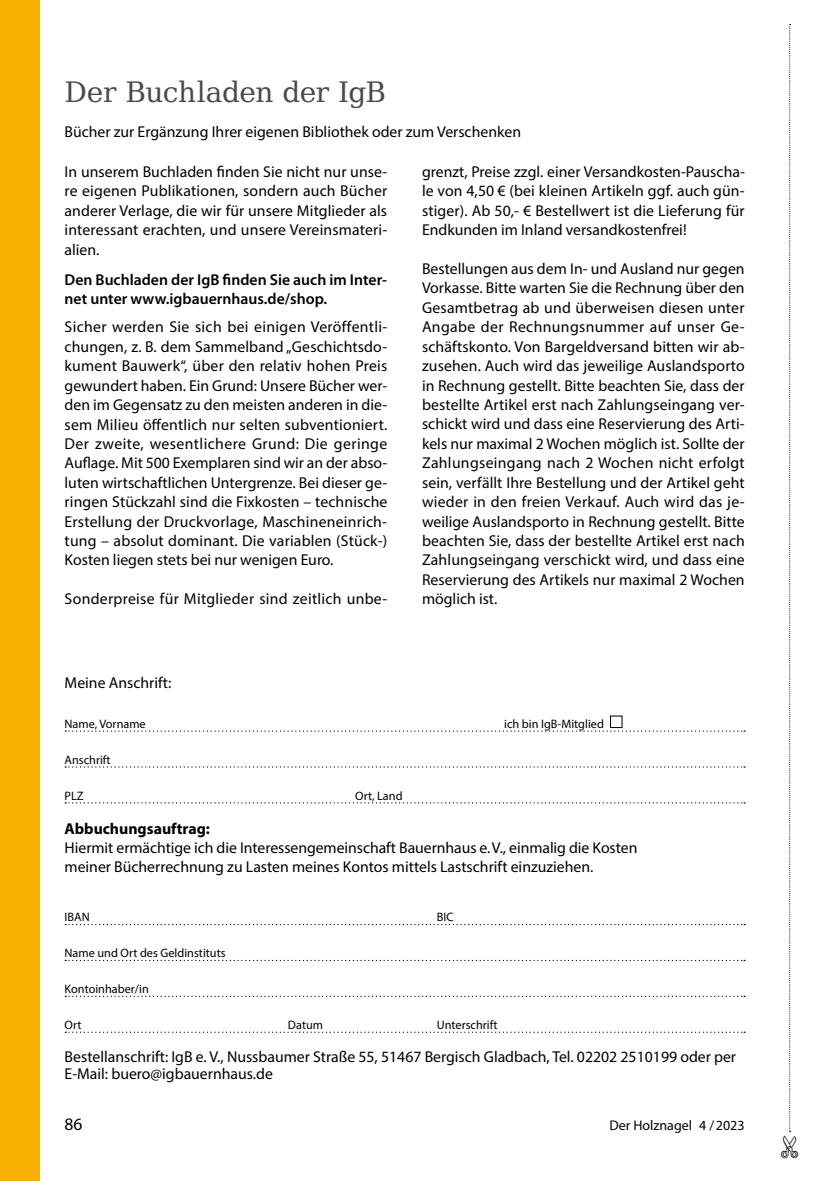
<style>
.page{position:relative;width:834px;height:1181px;background:#fff}
.page>*{position:absolute;margin:0;border:0;box-sizing:border-box;transform-origin:0 0}
.t1{font:28px "Prima Serif BT";letter-spacing:-.02em;color:#4a4a49}
.t2{font:17.5px "Myriad Pro";color:#000}
.t3{font:15.75px/19.4px "Myriad Pro";color:#000;text-align:justify}
.t4{font:600 15.75px/19.4px "Myriad Pro";color:#000}
.t5{font:15.75px "Myriad Pro";letter-spacing:.02em;color:#000}
.t6{font:700 15.75px "Myriad Pro";color:#000}
.t7{font:14px "Myriad Pro";color:#000}
.t8{font:12.25px "Myriad Pro";color:#000}
</style>
<div class="page">
<div style="left:0;top:0;width:40px;height:1181px;background:#f9b000"></div>
<svg style="left:65px;top:730px;width:680px;height:1px"></svg>
<svg style="left:65px;top:766px;width:680px;height:1px"></svg>
<svg style="left:65px;top:802px;width:680px;height:1px"></svg>
<svg style="left:65px;top:924px;width:680px;height:1px"></svg>
<svg style="left:65px;top:960px;width:680px;height:1px"></svg>
<svg style="left:65px;top:995px;width:680px;height:2px"></svg>
<svg style="left:65px;top:1031px;width:680px;height:2px"></svg>
<div style="left:610px;top:715px;width:12px;height:13px;border:1px solid #000"></div>
<svg style="left:789px;top:24px;width:3px;height:1109px"></svg>
<h1 class="t1" style="left:65px;top:72px;width:323px">Der Buchladen der IgB</h1>
<p class="t3" style="left:65px;top:122px;width:458px">Bücher zur Ergänzung Ihrer eigenen Bibliothek oder zum Verschenken</p>
<p class="t3" style="left:65px;top:162px;width:324px">In unserem Buchladen finden Sie nicht nur unse&shy;re eigenen Publikationen, sondern auch Bücher anderer Verlage, die wir für unsere Mitglieder als interessant erachten, und unsere Vereinsmateri&shy;alien.</p>
<p class="t4" style="left:65px;top:269px;width:324px">Den Buchladen der IgB finden Sie auch im Inter&shy;net unter www.igbauernhaus.de/shop.</p>
<p class="t3" style="left:65px;top:317px;width:324px">Sicher werden Sie sich bei einigen Veröffentli&shy;chungen, z. B. dem Sammelband „Geschichtsdo&shy;kument Bauwerk“, über den relativ hohen Preis gewundert haben. Ein Grund: Unsere Bücher wer&shy;den im Gegensatz zu den meisten anderen in die&shy;sem Milieu öffentlich nur selten subventioniert.<br>Der zweite, wesentlichere Grund: Die geringe Auflage. Mit 500 Exemplaren sind wir an der abso&shy;luten wirtschaftlichen Untergrenze. Bei dieser ge&shy;ringen Stückzahl sind die Fixkosten – technische Erstellung der Druckvorlage, Maschineneinrich&shy;tung – absolut dominant. Die variablen (Stück-)<br>Kosten liegen stets bei nur wenigen Euro.</p>
<p class="t5" style="left:65px;top:589px;width:324px">Sonderpreise für Mitglieder sind zeitlich unbe-</p>
<p class="t3" style="left:422px;top:162px;width:324px">grenzt, Preise zzgl. einer Versandkosten-Pauscha&shy;le von 4,50 € (bei kleinen Artikeln ggf. auch gün&shy;stiger). Ab 50,- € Bestellwert ist die Lieferung für Endkunden im Inland versandkostenfrei!</p>
<p class="t3" style="left:422px;top:259px;width:324px">Bestellungen aus dem In- und Ausland nur gegen Vorkasse. Bitte warten Sie die Rechnung über den Gesamtbetrag ab und überweisen diesen unter Angabe der Rechnungsnummer auf unser Ge&shy;schäftskonto. Von Bargeldversand bitten wir ab&shy;zusehen. Auch wird das jeweilige Auslandsporto in Rechnung gestellt. Bitte beachten Sie, dass der bestellte Artikel erst nach Zahlungseingang ver&shy;schickt wird und dass eine Reservierung des Arti&shy;kels nur maximal 2 Wochen möglich ist. Sollte der Zahlungseingang nach 2 Wochen nicht erfolgt sein, verfällt Ihre Bestellung und der Artikel geht wieder in den freien Verkauf. Auch wird das je&shy;weilige Auslandsporto in Rechnung gestellt. Bitte beachten Sie, dass der bestellte Artikel erst nach Zahlungseingang verschickt wird, und dass eine Reservierung des Artikels nur maximal 2 Wochen möglich ist.</p>
<p class="t3" style="left:65px;top:672px;width:108px">Meine Anschrift:</p>
<p class="t8" style="left:65px;top:716px;width:83px">Name, Vorname</p>
<p class="t8" style="left:504px;top:716px;width:101px">ich bin IgB-Mitglied</p>
<p class="t8" style="left:65px;top:752px;width:48px">Anschrift</p>
<p class="t8" style="left:65px;top:788px;width:21px">PLZ</p>
<p class="t8" style="left:355px;top:788px;width:49px">Ort, Land</p>
<p class="t6" style="left:65px;top:818px;width:147px">Abbuchungsauftrag:</p>
<p class="t3" style="left:65px;top:838px;width:574px">Hiermit ermächtige ich die Interessengemeinschaft Bauernhaus e.V., einmalig die Kosten meiner Bücherrechnung zu Lasten meines Kontos mittels Lastschrift einzuziehen.</p>
<p class="t8" style="left:65px;top:910px;width:27px">IBAN</p>
<p class="t8" style="left:437px;top:910px;width:18px">BIC</p>
<p class="t8" style="left:65px;top:945px;width:162px">Name und Ort des Geldinstituts</p>
<p class="t8" style="left:65px;top:981px;width:86px">Kontoinhaber/in</p>
<p class="t8" style="left:65px;top:1017px;width:18px">Ort</p>
<p class="t8" style="left:288px;top:1017px;width:37px">Datum</p>
<p class="t8" style="left:437px;top:1017px;width:62px">Unterschrift</p>
<p class="t3" style="left:65px;top:1047px;width:673px;line-height:17.5px">Bestellanschrift: IgB e. V., Nussbaumer Straße 55, 51467 Bergisch Gladbach, Tel. 02202 2510199 oder per<br>E-Mail: buero@igbauernhaus.de</p>
<p class="t2" style="left:64px;top:1113px;width:19px">86</p>
<p class="t7" style="left:609px;top:1116px;width:137px">Der Holznagel 4 /2023</p>
</div>
